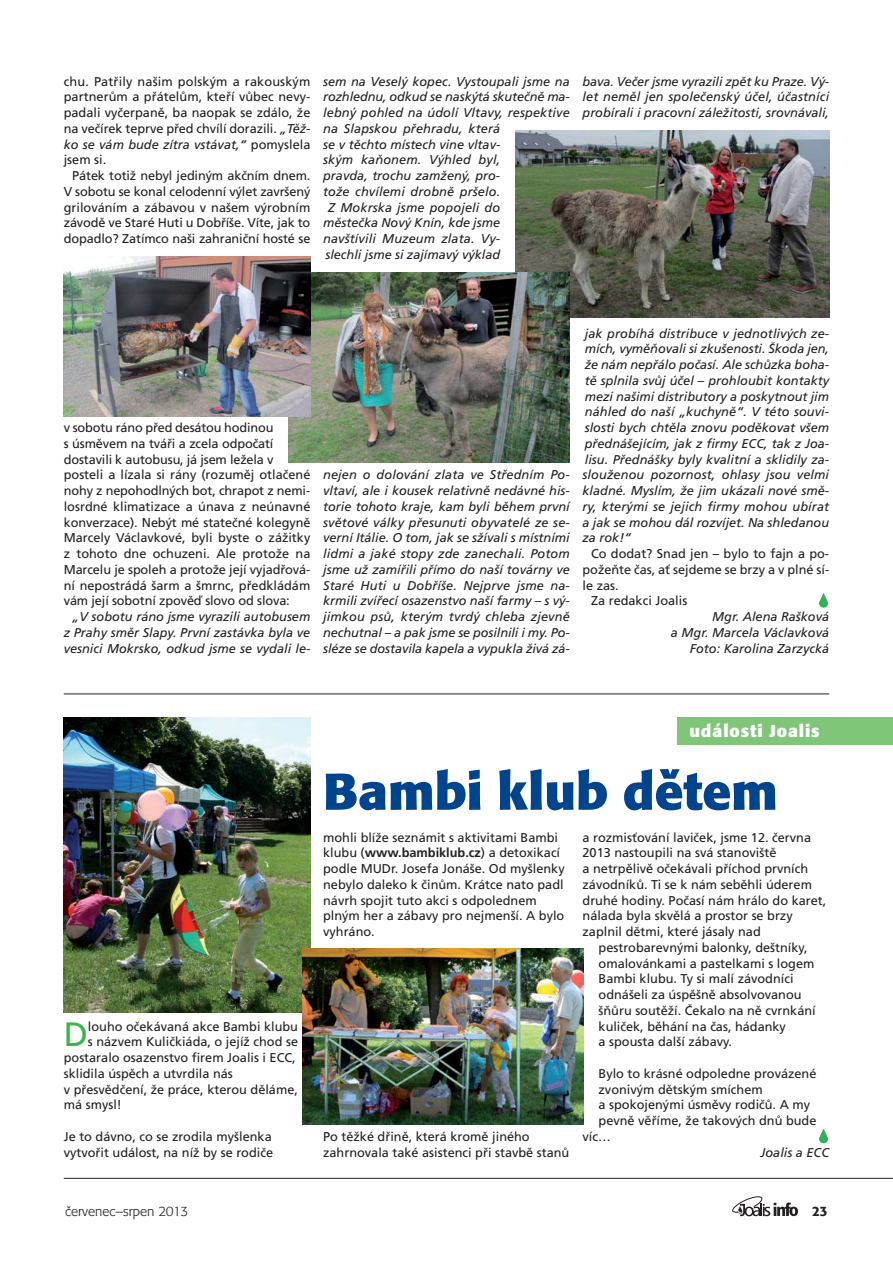
<style>
.page{position:relative;width:893px;height:1263px;background:#fff}
.page>*{position:absolute;margin:0;border:0;box-sizing:border-box;transform-origin:0 0}
.t1{font:700 51px "Formata CE";color:#00448d}
.t2{font:33.75px "Frutiger CE";color:#39b54a}
.t3{font:700 17.1px "Formata CE";letter-spacing:.05em;color:#fff}
.t4{font:300 13.5px "Formata CE";color:#231f20}
.t5{font:500 13.5px "Formata CE";color:#231f20}
.t6{font:12.75px/15.8px "Frutiger CE";color:#231f20}
.t7{font:italic 12.75px/15.8px "Frutiger CE";color:#231f20;text-align:justify}
.s1{font-style:italic}
.s2{font-weight:700}
</style>
<div class="page">
<svg style="left:732px;top:1196px;width:66px;height:20px"></svg>
<hr style="left:64px;top:1178px;width:829px;height:1px;background:#231f20">
<div style="left:678px;top:717px;width:215px;height:28px;background:#80c679"></div>
<svg style="left:819px;top:593px;width:9px;height:15px"></svg>
<svg style="left:819px;top:1128px;width:9px;height:15px"></svg>
<img style="left:64px;top:717px;width:246px;height:295px">
<img style="left:302px;top:948px;width:282px;height:176px">
<img style="left:515px;top:131px;width:314px;height:187px">
<img style="left:288px;top:272px;width:282px;height:190px">
<img style="left:64px;top:256px;width:246px;height:161px">
<hr style="left:64px;top:694px;width:765px;height:1px;background:#231f20">
<p class="t6" style="left:64px;top:74px;width:248px;text-align:justify">chu. Patřily našim polským a rakouským partnerům a přátelům, kteří vůbec nevy&shy;padali vyčerpaně, ba naopak se zdálo, že na večírek teprve před chvílí dorazili. <span class="s1">„Těž&shy;ko se vám bude zítra vstávat,“</span> pomyslela jsem si.</p>
<p class="t6" style="left:64px;top:169px;width:248px;text-align:justify;text-indent:9px">Pátek totiž nebyl jediným akčním dnem.<br>V sobotu se konal celodenní výlet završený grilováním a zábavou v našem výrobním závodě ve Staré Huti u Dobříše. Víte, jak to dopadlo? Zatímco naši zahraniční hosté se</p>
<p class="t7" style="left:323px;top:74px;width:248px">sem na Veselý kopec. Vystoupali jsme na</p>
<p class="t7" style="left:323px;top:90px;width:248px">rozhlednu, odkud se naskýtá skutečně ma-</p>
<p class="t7" style="left:323px;top:106px;width:248px">lebný pohled na údolí Vltavy, respektive</p>
<p class="t7" style="left:323px;top:122px;width:179px">na Slapskou přehradu, která</p>
<p class="t7" style="left:323px;top:137px;width:179px">se v těchto místech vine vltav-</p>
<p class="t7" style="left:323px;top:153px;width:179px">ským kaňonem. Výhled byl,</p>
<p class="t7" style="left:323px;top:169px;width:179px">pravda, trochu zamžený, pro-</p>
<p class="t7" style="left:323px;top:185px;width:179px">tože chvílemi drobně pršelo.</p>
<p class="t7" style="left:328px;top:200px;width:174px">Z Mokrska jsme popojeli do</p>
<p class="t7" style="left:323px;top:216px;width:179px">městečka Nový Knín, kde jsme</p>
<p class="t7" style="left:323px;top:232px;width:179px">navštívili Muzeum zlata. Vy-</p>
<p class="t7" style="left:325px;top:248px;width:176px">slechli jsme si zajímavý výklad</p>
<p class="t7" style="left:583px;top:74px;width:248px">bava. Večer jsme vyrazili zpět ku Praze. Vý&shy;let neměl jen společenský účel, účastníci probírali i pracovní záležitosti, srovnávali,</p>
<p class="t6" style="left:64px;top:421px;width:248px">v sobotu ráno před desátou hodinou<br>s úsměvem na tváři a zcela odpočatí dostavili k autobusu, já jsem ležela v posteli a lízala si rány (rozuměj otlačené nohy z nepohodlných bot, chrapot z nemi&shy;losrdné klimatizace a únava z neúnavné konverzace). Nebýt mé statečné kolegyně Marcely Václavkové, byli byste o zážitky z tohoto dne ochuzeni. Ale protože na Marcelu je spoleh a protože její vyjadřová&shy;ní nepostrádá šarm a šmrnc, předkládám vám její sobotní zpověď slovo od slova:</p>
<p class="t7" style="left:64px;top:610px;width:248px;text-indent:9px">„V sobotu ráno jsme vyrazili autobusem z Prahy směr Slapy. První zastávka byla ve vesnici Mokrsko, odkud jsme se vydali le-</p>
<p class="t7" style="left:323px;top:468px;width:248px">nejen o dolování zlata ve Středním Po&shy;vltaví, ale i kousek relativně nedávné his&shy;torie tohoto kraje, kam byli během první světové války přesunuti obyvatelé ze se&shy;verní Itálie. O tom, jak se sžívali s místními lidmi a jaké stopy zde zanechali. Potom jsme už zamířili přímo do naší továrny ve Staré Huti u Dobříše. Nejprve jsme na&shy;krmili zvířecí osazenstvo naší farmy – s vý&shy;jimkou psů, kterým tvrdý chleba zjevně nechutnal – a pak jsme se posilnili i my. Po&shy;sléze se dostavila kapela a vypukla živá zá-</p>
<p class="t7" style="left:583px;top:326px;width:248px">jak probíhá distribuce v jednotlivých ze&shy;mích, vyměňovali si zkušenosti. Škoda jen, že nám nepřálo počasí. Ale schůzka boha&shy;tě splnila svůj účel – prohloubit kontakty mezi našimi distributory a poskytnout jim náhled do naší „kuchyně“. V této souvi&shy;slosti bych chtěla znovu poděkovat všem přednášejícím, jak z firmy ECC, tak z Joa&shy;lisu. Přednášky byly kvalitní a sklidily za&shy;slouženou pozornost, ohlasy jsou velmi kladné. Myslím, že jim ukázali nové smě&shy;ry, kterými se jejich firmy mohou ubírat a jak se mohou dál rozvíjet. Na shledanou za rok!“</p>
<p class="t6" style="left:591px;top:547px;width:240px">Co dodat? Snad jen – bylo to fajn a po-</p>
<p class="t6" style="left:583px;top:563px;width:248px">požeňte čas, ať sejdeme se brzy a v plné sí-</p>
<p class="t6" style="left:583px;top:578px;width:38px">le zas.</p>
<p class="t6" style="left:591px;top:594px;width:98px">Za redakci Joalis</p>
<p class="t7" style="left:671px;top:610px;width:160px;text-align:right">Mgr. Alena Rašková<br>a Mgr. Marcela Václavková<br>Foto: Karolina Zarzycká</p>
<h2 class="t2" style="left:64px;top:1021px;width:26px">D</h2>
<p class="t6" style="left:88px;top:1019px;width:212px">louho očekávaná akce Bambi klubu</p>
<p class="t6" style="left:88px;top:1035px;width:212px">s názvem Kuličkiáda, o jejíž chod se</p>
<p class="t6" style="left:64px;top:1051px;width:234px">postaralo osazenstvo firem Joalis i ECC,</p>
<p class="t6" style="left:64px;top:1067px;width:171px">sklidila úspěch a utvrdila nás</p>
<p class="t6" style="left:64px;top:1082px;width:236px">v přesvědčení, že práce, kterou děláme,</p>
<p class="t6" style="left:64px;top:1098px;width:60px">má smysl!</p>
<p class="t6" style="left:64px;top:1130px;width:211px">Je to dávno, co se zrodila myšlenka vytvořit událost, na níž by se rodiče</p>
<h3 class="t3" style="left:689px;top:723px;width:132px">události Joalis</h3>
<h1 class="t1" style="left:323px;top:769px;width:456px">Bambi klub dětem</h1>
<p class="t6" style="left:323px;top:830px;width:243px">mohli blíže seznámit s aktivitami Bambi klubu (<span class="s2">www.bambiklub.cz</span>) a detoxikací podle MUDr. Josefa Jonáše. Od myšlenky nebylo daleko k činům. Krátce nato padl návrh spojit tuto akci s odpolednem plným her a zábavy pro nejmenší. A bylo vyhráno.</p>
<p class="t6" style="left:323px;top:1130px;width:248px">Po těžké dřině, která kromě jiného zahrnovala také asistenci při stavbě stanů</p>
<p class="t6" style="left:583px;top:830px;width:245px">a rozmisťování laviček, jsme 12. června 2013 nastoupili na svá stanoviště<br>a netrpělivě očekávali příchod prvních závodníků. Ti se k nám seběhli úderem druhé hodiny. Počasí nám hrálo do karet, nálada byla skvělá a prostor se brzy zaplnil dětmi, které jásaly nad</p>
<p class="t6" style="left:599px;top:941px;width:219px">pestrobarevnými balonky, deštníky, omalovánkami a pastelkami s logem Bambi klubu. Ty si malí závodníci odnášeli za úspěšně absolvovanou šňůru soutěží. Čekalo na ně cvrnkání kuliček, běhání na čas, hádanky<br>a spousta další zábavy.</p>
<p class="t6" style="left:599px;top:1067px;width:219px">Bylo to krásné odpoledne provázené</p>
<p class="t6" style="left:599px;top:1082px;width:166px">zvonivým dětským smíchem</p>
<p class="t6" style="left:599px;top:1098px;width:213px">a spokojenými úsměvy rodičů. A my</p>
<p class="t6" style="left:599px;top:1114px;width:219px">pevně věříme, že takových dnů bude</p>
<p class="t6" style="left:583px;top:1130px;width:30px">víc…</p>
<p class="t7" style="left:761px;top:1145px;width:70px">Joalis a ECC</p>
<p class="t4" style="left:65px;top:1205px;width:125px">červenec–srpen 2013</p>
<p class="t5" style="left:812px;top:1205px;width:17px">23</p>
</div>
